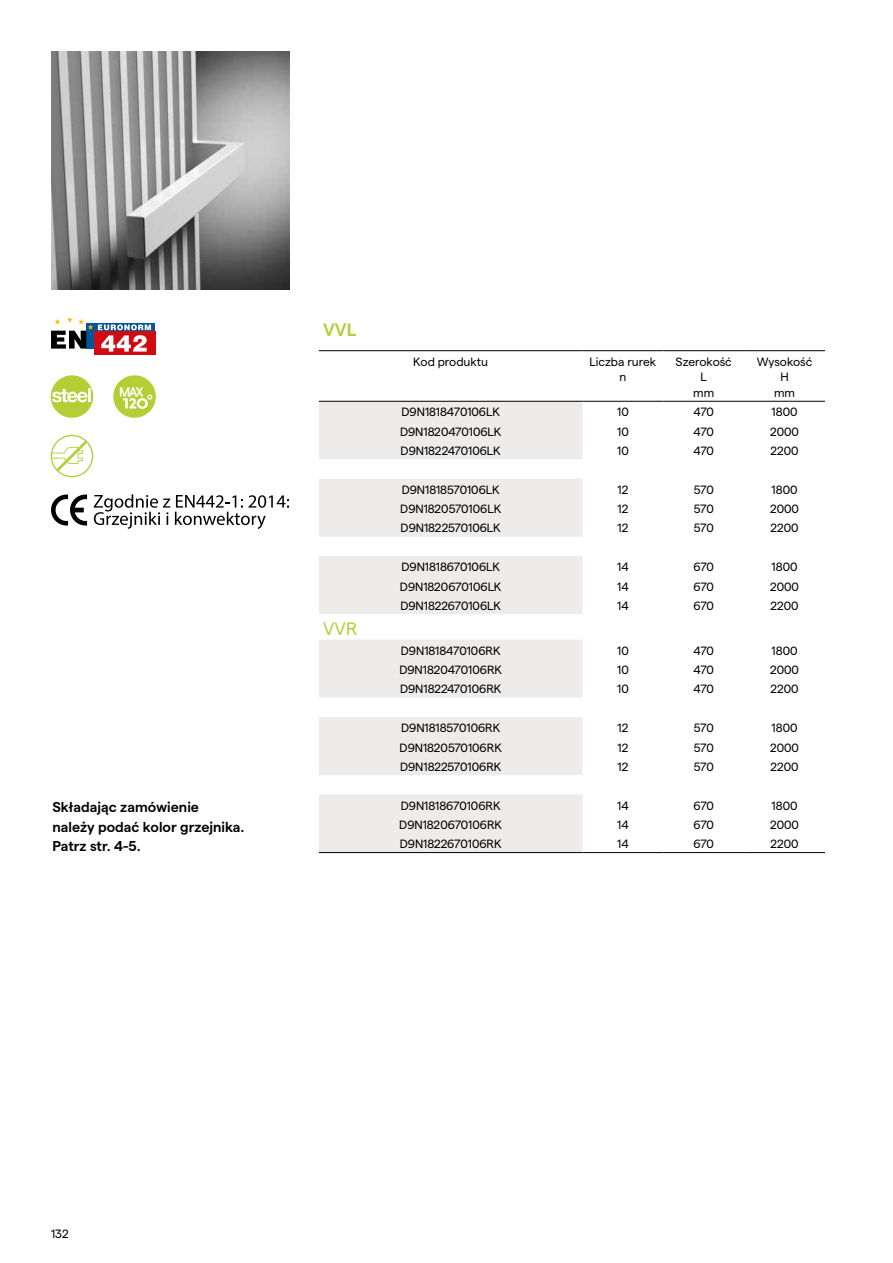
<style>
.page{position:relative;width:893px;height:1263px;background:#fff}
.page>*{position:absolute;margin:0;border:0;box-sizing:border-box;transform-origin:0 0}
.t1{font:600 18px "Matter";color:#b6ce35}
.t2{font:18px "Matter";color:#b6ce35}
.t3{font:600 14.25px/19.5px "Matter";color:#000}
.t4{font:12px/15.6px "Matter";color:#000;text-align:center}
</style>
<div class="page">
<div style="left:86px;top:324px;width:69px;height:25px;background:#00569d"></div>
<div style="left:94px;top:331px;width:61px;height:23px;background:#d20a11"></div>
<svg style="left:51px;top:317px;width:100px;height:35px"></svg>
<svg style="left:51px;top:494px;width:36px;height:31px"></svg>
<svg style="left:94px;top:494px;width:195px;height:35px"></svg>
<img style="left:51px;top:51px;width:238px;height:238px">
<svg style="left:319px;top:402px;width:264px;height:450px;fill:#eeeceb"></svg>
<hr style="left:319px;top:852px;width:264px;height:1px;background:#000">
<hr style="left:583px;top:852px;width:80px;height:1px;background:#000">
<hr style="left:663px;top:852px;width:81px;height:1px;background:#000">
<hr style="left:744px;top:852px;width:81px;height:1px;background:#000">
<hr style="left:319px;top:401px;width:264px;height:1px;background:#000">
<hr style="left:583px;top:401px;width:80px;height:1px;background:#000">
<hr style="left:663px;top:401px;width:81px;height:1px;background:#000">
<hr style="left:744px;top:401px;width:81px;height:1px;background:#000">
<hr style="left:319px;top:350px;width:264px;height:1px;background:#000">
<hr style="left:583px;top:350px;width:80px;height:1px;background:#000">
<hr style="left:663px;top:350px;width:81px;height:1px;background:#000">
<hr style="left:744px;top:350px;width:81px;height:1px;background:#000">
<svg style="left:51px;top:435px;width:42px;height:42px"></svg>
<div style="left:113px;top:375px;width:43px;height:43px;background:#b6ce35;border-radius:50%"></div>
<svg style="left:120px;top:387px;width:32px;height:22px"></svg>
<svg style="left:51px;top:375px;width:42px;height:43px"></svg>
<p class="t3" style="left:53px;top:796px;width:194px">Składając zamówienie należy podać kolor grzejnika.<br>Patrz str. 4-5.</p>
<h1 class="t1" style="left:323px;top:317px;width:35px">VVL</h1>
<h1 class="t2" style="left:323px;top:616px;width:36px">VVR</h1>
<p class="t4" style="left:413px;top:353px;width:76px">Kod produktu</p>
<p class="t4" style="left:590px;top:353px;width:68px">Liczba rurek n</p>
<p class="t4" style="left:676px;top:353px;width:58px">Szerokość<br>L<br>mm</p>
<p class="t4" style="left:757px;top:353px;width:57px">Wysokość<br>H<br>mm</p>
<p class="t4" style="left:401px;top:403px;width:100px">D9N1818470106LK</p>
<p class="t4" style="left:617px;top:403px;width:13px">10</p>
<p class="t4" style="left:693px;top:403px;width:22px">470</p>
<p class="t4" style="left:772px;top:403px;width:27px">1800</p>
<p class="t4" style="left:400px;top:423px;width:103px">D9N1820470106LK</p>
<p class="t4" style="left:617px;top:423px;width:13px">10</p>
<p class="t4" style="left:693px;top:423px;width:22px">470</p>
<p class="t4" style="left:770px;top:423px;width:30px">2000</p>
<p class="t4" style="left:401px;top:442px;width:102px">D9N1822470106LK</p>
<p class="t4" style="left:617px;top:442px;width:13px">10</p>
<p class="t4" style="left:693px;top:442px;width:22px">470</p>
<p class="t4" style="left:770px;top:442px;width:30px">2200</p>
<p class="t4" style="left:402px;top:481px;width:99px">D9N1818570106LK</p>
<p class="t4" style="left:617px;top:481px;width:12px">12</p>
<p class="t4" style="left:694px;top:481px;width:21px">570</p>
<p class="t4" style="left:772px;top:481px;width:27px">1800</p>
<p class="t4" style="left:400px;top:500px;width:102px">D9N1820570106LK</p>
<p class="t4" style="left:617px;top:500px;width:12px">12</p>
<p class="t4" style="left:694px;top:500px;width:21px">570</p>
<p class="t4" style="left:770px;top:500px;width:30px">2000</p>
<p class="t4" style="left:401px;top:519px;width:102px">D9N1822570106LK</p>
<p class="t4" style="left:617px;top:519px;width:12px">12</p>
<p class="t4" style="left:694px;top:519px;width:21px">570</p>
<p class="t4" style="left:770px;top:519px;width:30px">2200</p>
<p class="t4" style="left:401px;top:558px;width:100px">D9N1818670106LK</p>
<p class="t4" style="left:617px;top:558px;width:13px">14</p>
<p class="t4" style="left:693px;top:558px;width:22px">670</p>
<p class="t4" style="left:772px;top:558px;width:27px">1800</p>
<p class="t4" style="left:400px;top:577px;width:103px">D9N1820670106LK</p>
<p class="t4" style="left:617px;top:577px;width:13px">14</p>
<p class="t4" style="left:693px;top:577px;width:22px">670</p>
<p class="t4" style="left:770px;top:577px;width:30px">2000</p>
<p class="t4" style="left:400px;top:597px;width:102px">D9N1822670106LK</p>
<p class="t4" style="left:617px;top:597px;width:13px">14</p>
<p class="t4" style="left:693px;top:597px;width:22px">670</p>
<p class="t4" style="left:770px;top:597px;width:30px">2200</p>
<p class="t4" style="left:401px;top:642px;width:101px">D9N1818470106RK</p>
<p class="t4" style="left:617px;top:642px;width:13px">10</p>
<p class="t4" style="left:693px;top:642px;width:22px">470</p>
<p class="t4" style="left:772px;top:642px;width:27px">1800</p>
<p class="t4" style="left:399px;top:661px;width:104px">D9N1820470106RK</p>
<p class="t4" style="left:617px;top:661px;width:13px">10</p>
<p class="t4" style="left:693px;top:661px;width:22px">470</p>
<p class="t4" style="left:770px;top:661px;width:30px">2000</p>
<p class="t4" style="left:400px;top:680px;width:103px">D9N1822470106RK</p>
<p class="t4" style="left:617px;top:680px;width:13px">10</p>
<p class="t4" style="left:693px;top:680px;width:22px">470</p>
<p class="t4" style="left:770px;top:680px;width:30px">2200</p>
<p class="t4" style="left:401px;top:719px;width:101px">D9N1818570106RK</p>
<p class="t4" style="left:617px;top:719px;width:12px">12</p>
<p class="t4" style="left:694px;top:719px;width:21px">570</p>
<p class="t4" style="left:772px;top:719px;width:27px">1800</p>
<p class="t4" style="left:400px;top:738px;width:104px">D9N1820570106RK</p>
<p class="t4" style="left:617px;top:738px;width:12px">12</p>
<p class="t4" style="left:694px;top:738px;width:21px">570</p>
<p class="t4" style="left:770px;top:738px;width:30px">2000</p>
<p class="t4" style="left:400px;top:758px;width:103px">D9N1822570106RK</p>
<p class="t4" style="left:617px;top:758px;width:12px">12</p>
<p class="t4" style="left:694px;top:758px;width:21px">570</p>
<p class="t4" style="left:770px;top:758px;width:30px">2200</p>
<p class="t4" style="left:401px;top:796px;width:101px">D9N1818670106RK</p>
<p class="t4" style="left:617px;top:796px;width:13px">14</p>
<p class="t4" style="left:693px;top:796px;width:22px">670</p>
<p class="t4" style="left:772px;top:796px;width:27px">1800</p>
<p class="t4" style="left:399px;top:816px;width:104px">D9N1820670106RK</p>
<p class="t4" style="left:617px;top:816px;width:13px">14</p>
<p class="t4" style="left:693px;top:816px;width:22px">670</p>
<p class="t4" style="left:770px;top:816px;width:30px">2000</p>
<p class="t4" style="left:400px;top:835px;width:103px">D9N1822670106RK</p>
<p class="t4" style="left:617px;top:835px;width:13px">14</p>
<p class="t4" style="left:693px;top:835px;width:22px">670</p>
<p class="t4" style="left:770px;top:835px;width:30px">2200</p>
<p class="t4" style="left:51px;top:1225px;width:19px">132</p>
</div>
